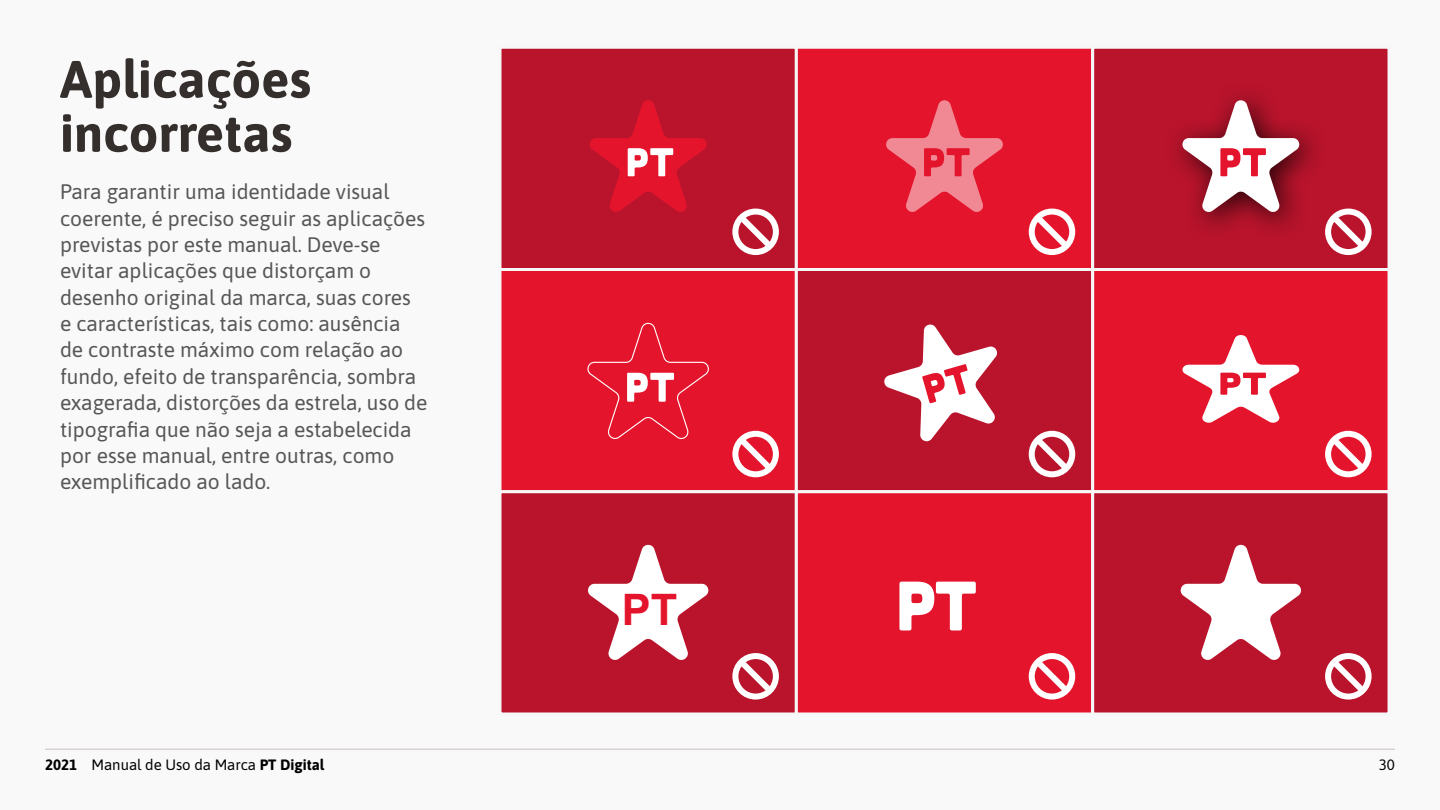
<style>
.page{position:relative;width:1440px;height:810px;background:#f9f9f9}
.page>*{position:absolute;margin:0;border:0;box-sizing:border-box;transform-origin:0 0}
.t1{font:69.75px "Cubano";color:#fff}
.t2{font:700 52.5px/54px "Asap";color:#342f2d}
.t3{font:700 43.35px "Arial";color:#e4142c}
.t4{font:21px/26.4px "Asap";color:#565656}
.t5{font:15px "Asap";color:#000}
.s1{font-weight:700}
</style>
<div class="page">
<hr style="left:45px;top:748px;width:1350px;height:2px;background:#d8d3d2">
<svg style="left:501px;top:48px;width:292px;height:218px;background:#bd172f"></svg>
<div style="left:501px;top:266px;width:292px;height:223px;background:#e4142c"></div>
<svg style="left:501px;top:489px;width:292px;height:224px;background:#c12f45"></svg>
<svg style="left:793px;top:48px;width:297px;height:218px;background:#e42137"></svg>
<svg style="left:793px;top:266px;width:297px;height:223px;background:#c12d42"></svg>
<div style="left:793px;top:489px;width:297px;height:224px;background:#e4142c"></div>
<svg style="left:1090px;top:48px;width:298px;height:218px;background:#bc2b40"></svg>
<svg style="left:1090px;top:266px;width:298px;height:223px;background:#e5283d"></svg>
<svg style="left:1090px;top:489px;width:298px;height:224px;background:#c23146"></svg>
<svg style="left:735px;top:212px;width:41px;height:40px"></svg>
<div style="left:732px;top:209px;width:47px;height:46px;border:6px solid #fff;border-radius:50%"></div>
<svg style="left:735px;top:434px;width:41px;height:40px"></svg>
<div style="left:732px;top:431px;width:47px;height:46px;border:6px solid #fff;border-radius:50%"></div>
<svg style="left:735px;top:656px;width:41px;height:41px"></svg>
<div style="left:732px;top:653px;width:47px;height:47px;border:6px solid #fff;border-radius:50%"></div>
<svg style="left:1032px;top:212px;width:40px;height:40px"></svg>
<div style="left:1029px;top:209px;width:46px;height:46px;border:6px solid #fff;border-radius:50%"></div>
<svg style="left:1032px;top:434px;width:40px;height:40px"></svg>
<div style="left:1029px;top:431px;width:46px;height:46px;border:6px solid #fff;border-radius:50%"></div>
<svg style="left:1032px;top:656px;width:40px;height:41px"></svg>
<div style="left:1029px;top:653px;width:46px;height:47px;border:6px solid #fff;border-radius:50%"></div>
<svg style="left:1328px;top:212px;width:41px;height:40px"></svg>
<div style="left:1325px;top:209px;width:47px;height:46px;border:6px solid #fff;border-radius:50%"></div>
<svg style="left:1328px;top:434px;width:41px;height:40px"></svg>
<div style="left:1325px;top:431px;width:47px;height:46px;border:6px solid #fff;border-radius:50%"></div>
<svg style="left:1328px;top:656px;width:41px;height:41px"></svg>
<div style="left:1325px;top:653px;width:47px;height:47px;border:6px solid #fff;border-radius:50%"></div>
<h2 class="t2" style="left:60px;top:50px;width:253px">Aplicações incorretas</h2>
<p class="t4" style="left:60px;top:177px;width:369px">Para garantir uma identidade visual coerente, é preciso seguir as aplicações previstas por este manual. Deve-se evitar aplicações que distorçam o desenho original da marca, suas cores e características, tais como: ausência de contraste máximo com relação ao fundo, efeito de transparência, sombra exagerada, distorções da estrela, uso de tipografia que não seja a estabelecida por esse manual, entre outras, como exemplificado ao lado.</p>
<h3 class="t3" style="left:622px;top:581px;width:57px">PT</h3>
<h1 class="t1" style="left:896px;top:561px;width:82px">PT</h1>
<p class="t5" style="left:45px;top:755px;width:281px"><span class="s1">2021</span> Manual de Uso da Marca <span class="s1">PT Digital</span></p>
<p class="t5" style="left:1379px;top:755px;width:18px">30</p>
</div>
